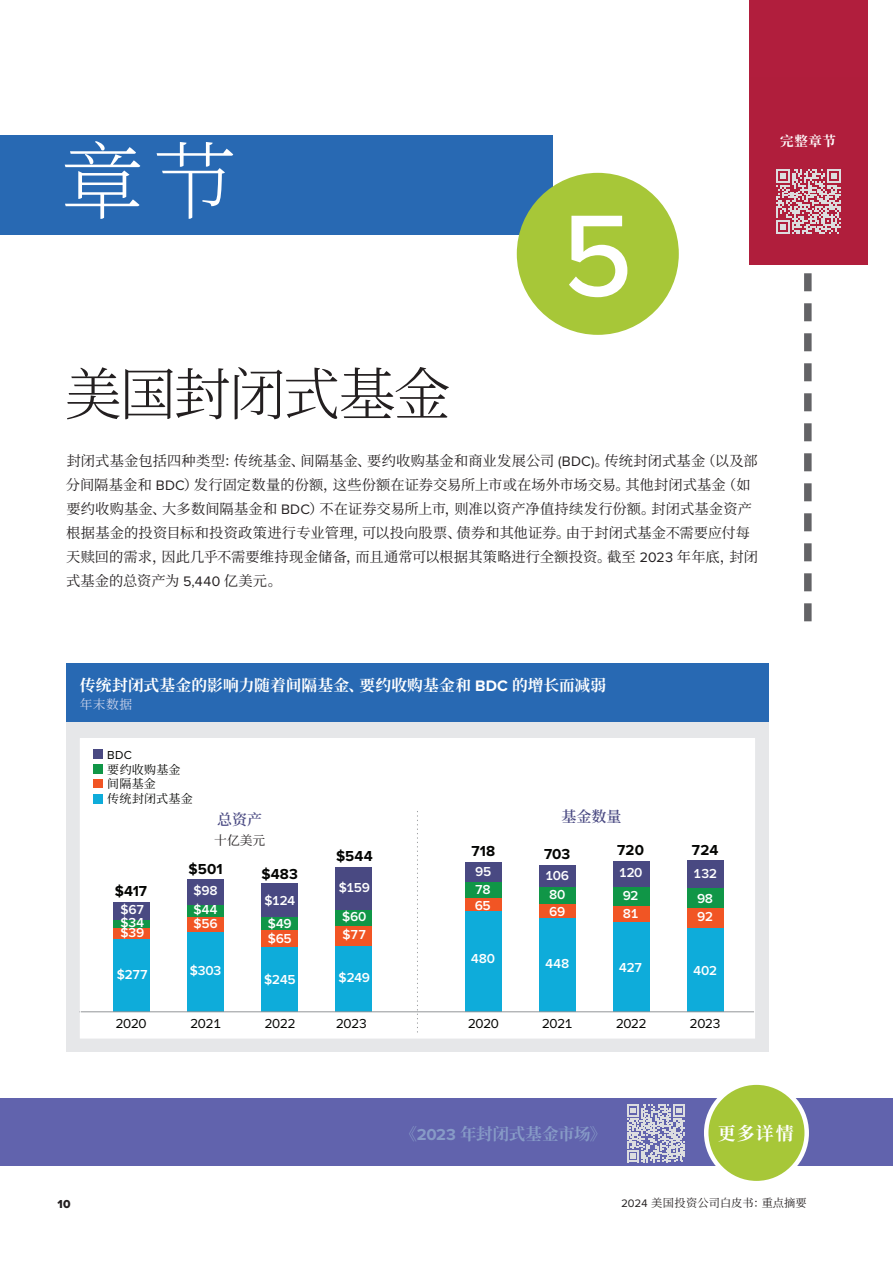
<style>
.page{position:relative;width:893px;height:1263px;background:#fff}
.page>*{position:absolute;margin:0;border:0;box-sizing:border-box;transform-origin:0 0}
.t1{font:500 120px "Proxima Nova";color:#fff}
.t2{font:200 84px "Source Han Serif CN";color:#fff}
.t3{font:300 57px "Source Han Serif CN";letter-spacing:-.04em;color:#231f20}
.t4{font:700 18px "Source Han Serif CN";color:#fff}
.t5{font:700 16.5px "Source Han Serif CN";letter-spacing:-.015em;color:#879bc7}
.t6{font:700 15.75px "Source Han Serif CN";letter-spacing:.01em;color:#fff}
.t7{font:700 15px "Proxima Nova";letter-spacing:.005em;color:#040503}
.t8{font:600 15px "Source Han Serif CN";color:#494982}
.t9{font:14.25px/24px "Source Han Serif CN";letter-spacing:.01em;color:#231f20}
.t10{font:600 13.5px "Proxima Nova";letter-spacing:-.035em;color:#fff}
.t11{font:13.5px "Proxima Nova";letter-spacing:-.03em;color:#040503}
.t12{font:700 13.5px "Source Han Serif CN";color:#fff}
.t13{font:12.75px "Source Han Serif CN";color:#cfd5eb}
.t14{font:12.75px "Source Han Serif CN";color:#231f20}
.t15{font:12px "Source Han Serif CN";letter-spacing:.015em;color:#040503}
.t16{font:12px "Proxima Nova";color:#040503}
.t17{font:12px "Proxima Nova Extrabld";color:#231f20}
.t18{font:11.25px "Source Han Serif CN";letter-spacing:.005em;color:#231f20}
.s1{font-family:"Proxima Nova"}
</style>
<div class="page">
<div style="left:0;top:135px;width:553px;height:99px;background:#2869b3"></div>
<div style="left:517px;top:173px;width:162px;height:162px;background:#a7c738;border-radius:50%"></div>
<div style="left:749px;top:63px;width:118px;height:202px;background:#b01e3c"></div>
<div style="left:0;top:1098px;width:893px;height:68px;background:#6163ad"></div>
<div style="left:706px;top:1082px;width:101px;height:101px;background:#a7c738;border-radius:50%"></div>
<div style="left:704px;top:1080px;width:105px;height:105px;border:4px solid #fff;border-radius:50%"></div>
<div style="left:66px;top:663px;width:702px;height:59px;background:#2869b3"></div>
<div style="left:66px;top:722px;width:702px;height:330px;background:#e6e7e9"></div>
<div style="left:80px;top:739px;width:675px;height:299px;background:#fff"></div>
<div style="left:687px;top:927px;width:36px;height:85px;background:#0eacda"></div>
<div style="left:687px;top:908px;width:36px;height:19px;background:#f15524"></div>
<div style="left:687px;top:888px;width:36px;height:20px;background:#109647"></div>
<div style="left:687px;top:860px;width:36px;height:28px;background:#494982"></div>
<div style="left:613px;top:922px;width:36px;height:90px;background:#0eacda"></div>
<div style="left:613px;top:905px;width:36px;height:17px;background:#f15524"></div>
<div style="left:613px;top:886px;width:36px;height:19px;background:#109647"></div>
<div style="left:613px;top:861px;width:36px;height:25px;background:#494982"></div>
<div style="left:539px;top:918px;width:36px;height:94px;background:#0eacda"></div>
<div style="left:539px;top:903px;width:36px;height:15px;background:#f15524"></div>
<div style="left:539px;top:887px;width:36px;height:16px;background:#109647"></div>
<div style="left:539px;top:865px;width:36px;height:22px;background:#494982"></div>
<div style="left:465px;top:911px;width:36px;height:101px;background:#0eacda"></div>
<div style="left:465px;top:898px;width:36px;height:13px;background:#f15524"></div>
<div style="left:465px;top:881px;width:36px;height:17px;background:#109647"></div>
<div style="left:465px;top:861px;width:36px;height:20px;background:#494982"></div>
<div style="left:335px;top:946px;width:36px;height:66px;background:#0eacda"></div>
<div style="left:335px;top:925px;width:36px;height:21px;background:#f15524"></div>
<div style="left:335px;top:909px;width:36px;height:16px;background:#109647"></div>
<div style="left:335px;top:867px;width:36px;height:42px;background:#494982"></div>
<div style="left:262px;top:947px;width:36px;height:65px;background:#0eacda"></div>
<div style="left:262px;top:930px;width:36px;height:17px;background:#f15524"></div>
<div style="left:262px;top:917px;width:36px;height:13px;background:#109647"></div>
<div style="left:262px;top:884px;width:36px;height:33px;background:#494982"></div>
<div style="left:188px;top:932px;width:36px;height:80px;background:#0eacda"></div>
<div style="left:188px;top:917px;width:36px;height:15px;background:#f15524"></div>
<div style="left:188px;top:905px;width:36px;height:12px;background:#109647"></div>
<div style="left:188px;top:880px;width:36px;height:25px;background:#494982"></div>
<div style="left:114px;top:938px;width:36px;height:74px;background:#0eacda"></div>
<div style="left:114px;top:928px;width:36px;height:10px;background:#f15524"></div>
<div style="left:114px;top:919px;width:36px;height:9px;background:#109647"></div>
<div style="left:114px;top:902px;width:36px;height:17px;background:#494982"></div>
<hr style="left:80px;top:1011px;width:674px;height:1px;background:#939598">
<div style="left:93px;top:780px;width:9px;height:8px;background:#f15524"></div>
<div style="left:93px;top:794px;width:9px;height:9px;background:#0eacda"></div>
<div style="left:93px;top:750px;width:9px;height:9px;background:#494982"></div>
<div style="left:93px;top:765px;width:9px;height:9px;background:#109647"></div>
<svg style="left:417px;top:811px;width:1px;height:221px"></svg>
<svg style="left:627px;top:1104px;width:58px;height:58px"></svg>
<svg style="left:776px;top:169px;width:65px;height:453px"></svg>
<div style="left:749px;top:0;width:118px;height:77px;background:#b11e3d"></div>
<p class="t2" style="left:60px;top:135px;width:178px">章节</p>
<p class="t1" style="left:561px;top:166px;width:74px">5</p>
<p class="t12" style="left:780px;top:134px;width:57px">完整章节</p>
<p class="t3" style="left:65px;top:362px;width:387px">美国封闭式基金</p>
<p class="t9" style="left:66px;top:449px;width:694px">封闭式基金包括四种类型：传统基金、间隔基金、要约收购基金和商业发展公司 <span class="s1">(BDC)</span>。传统封闭式基金（以及部分间隔基金和 <span class="s1">BDC</span>）发行固定数量的份额，这些份额在证券交易所上市或在场外市场交易。其他封闭式基金（如要约收购基金、大多数间隔基金和 <span class="s1">BDC</span>）不在证券交易所上市，则准以资产净值持续发行份额。封闭式基金资产根据基金的投资目标和投资政策进行专业管理，可以投向股票、债券和其他证券。由于封闭式基金不需要应付每天赎回的需求，因此几乎不需要维持现金储备，而且通常可以根据其策略进行全额投资。截至 <span class="s1">2023</span> 年年底，封闭式基金的总资产为 <span class="s1">5,440</span> 亿美元。</p>
<p class="t6" style="left:80px;top:676px;width:528px">传统封闭式基金的影响力随着间隔基金、要约收购基金和 <span class="s1">BDC</span> 的增长而减弱</p>
<p class="t13" style="left:80px;top:697px;width:54px">年末数据</p>
<p class="t16" style="left:107px;top:746px;width:26px">BDC</p>
<p class="t15" style="left:107px;top:792px;width:87px">传统封闭式基金</p>
<p class="t15" style="left:107px;top:762px;width:75px">要约收购基金</p>
<p class="t15" style="left:107px;top:777px;width:50px">间隔基金</p>
<p class="t8" style="left:217px;top:811px;width:46px">总资产</p>
<p class="t14" style="left:214px;top:833px;width:52px">十亿美元</p>
<p class="t7" style="left:115px;top:879px;width:34px">$417</p>
<p class="t10" style="left:120px;top:899px;width:25px">$67</p>
<p class="t10" style="left:120px;top:913px;width:26px">$34</p>
<p class="t10" style="left:120px;top:922px;width:25px">$39</p>
<p class="t7" style="left:336px;top:845px;width:38px">$544</p>
<p class="t7" style="left:189px;top:858px;width:36px">$501</p>
<p class="t7" style="left:261px;top:862px;width:38px">$483</p>
<p class="t10" style="left:339px;top:877px;width:33px">$159</p>
<p class="t10" style="left:194px;top:880px;width:26px">$98</p>
<p class="t10" style="left:264px;top:890px;width:33px">$124</p>
<p class="t10" style="left:193px;top:899px;width:26px">$44</p>
<p class="t10" style="left:342px;top:906px;width:26px">$60</p>
<p class="t10" style="left:194px;top:913px;width:26px">$56</p>
<p class="t10" style="left:268px;top:913px;width:25px">$49</p>
<p class="t10" style="left:268px;top:928px;width:25px">$65</p>
<p class="t10" style="left:342px;top:924px;width:25px">$77</p>
<p class="t10" style="left:117px;top:964px;width:33px">$277</p>
<p class="t10" style="left:190px;top:960px;width:33px">$303</p>
<p class="t10" style="left:264px;top:969px;width:33px">$245</p>
<p class="t10" style="left:339px;top:967px;width:33px">$249</p>
<p class="t11" style="left:115px;top:1014px;width:33px">2020</p>
<p class="t11" style="left:190px;top:1014px;width:32px">2021</p>
<p class="t11" style="left:264px;top:1014px;width:32px">2022</p>
<p class="t11" style="left:336px;top:1014px;width:32px">2023</p>
<p class="t8" style="left:561px;top:808px;width:61px">基金数量</p>
<p class="t7" style="left:471px;top:840px;width:25px">718</p>
<p class="t7" style="left:544px;top:843px;width:28px">703</p>
<p class="t7" style="left:617px;top:839px;width:28px">720</p>
<p class="t7" style="left:692px;top:839px;width:28px">724</p>
<p class="t10" style="left:475px;top:861px;width:18px">95</p>
<p class="t10" style="left:545px;top:865px;width:25px">106</p>
<p class="t10" style="left:619px;top:863px;width:25px">120</p>
<p class="t10" style="left:693px;top:863px;width:25px">132</p>
<p class="t10" style="left:475px;top:879px;width:17px">78</p>
<p class="t10" style="left:475px;top:895px;width:18px">65</p>
<p class="t10" style="left:549px;top:885px;width:18px">80</p>
<p class="t10" style="left:623px;top:886px;width:17px">92</p>
<p class="t10" style="left:697px;top:888px;width:18px">98</p>
<p class="t10" style="left:549px;top:901px;width:18px">69</p>
<p class="t10" style="left:623px;top:904px;width:17px">81</p>
<p class="t10" style="left:697px;top:907px;width:17px">92</p>
<p class="t10" style="left:471px;top:948px;width:26px">480</p>
<p class="t10" style="left:545px;top:954px;width:26px">448</p>
<p class="t10" style="left:619px;top:958px;width:25px">427</p>
<p class="t10" style="left:693px;top:961px;width:25px">402</p>
<p class="t11" style="left:468px;top:1014px;width:33px">2020</p>
<p class="t11" style="left:542px;top:1014px;width:32px">2021</p>
<p class="t11" style="left:616px;top:1014px;width:32px">2022</p>
<p class="t11" style="left:690px;top:1014px;width:32px">2023</p>
<p class="t17" style="left:57px;top:1195px;width:15px">10</p>
<p class="t5" style="left:401px;top:1124px;width:207px">《<span class="s1">2023</span> 年封闭式基金市场》</p>
<p class="t4" style="left:718px;top:1123px;width:77px">更多详情</p>
<p class="t18" style="left:621px;top:1196px;width:187px"><span class="s1">2024</span> 美国投资公司白皮书：重点摘要</p>
</div>
